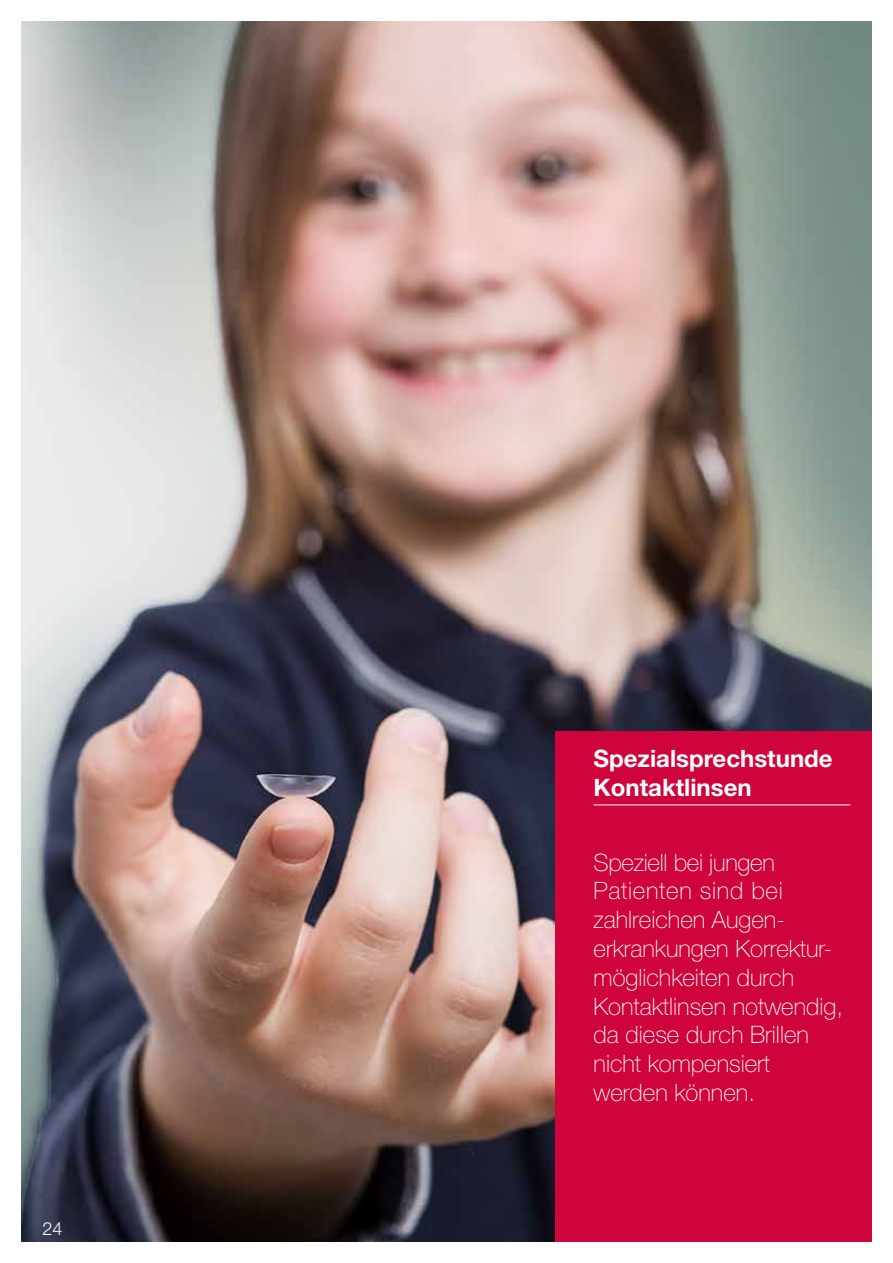
<style>
.page{position:relative;width:893px;height:1263px;background:#fff}
.page>*{position:absolute;margin:0;border:0;box-sizing:border-box;transform-origin:0 0}
.t1{font:100 24px/28.8px "Helvetica Neue LT";color:#fff}
.t2{font:700 24px/28.8px "Helvetica Neue LT";color:#fff}
.t3{font:300 18px "Helvetica Neue LT";color:#fff}
</style>
<div class="page">
<img style="left:21px;top:21px;width:851px;height:1221px">
<div style="left:555px;top:731px;width:317px;height:511px;background:#d0043c"></div>
<hr style="left:594px;top:804px;width:256px;height:1px;background:#fff">
<p class="t3" style="left:43px;top:1217px;width:22px">24</p>
<p class="t2" style="left:594px;top:744px;width:241px">Spezialsprechstunde<br>Kontaktlinsen</p>
<p class="t1" style="left:594px;top:848px;width:251px">Speziell bei jungen<br>Patienten sind bei zahlreichen Augen&shy;erkrankungen Korrektur&shy;möglichkeiten durch<br>Kontaktlinsen notwendig, da diese durch Brillen nicht kompensiert werden können.</p>
</div>
